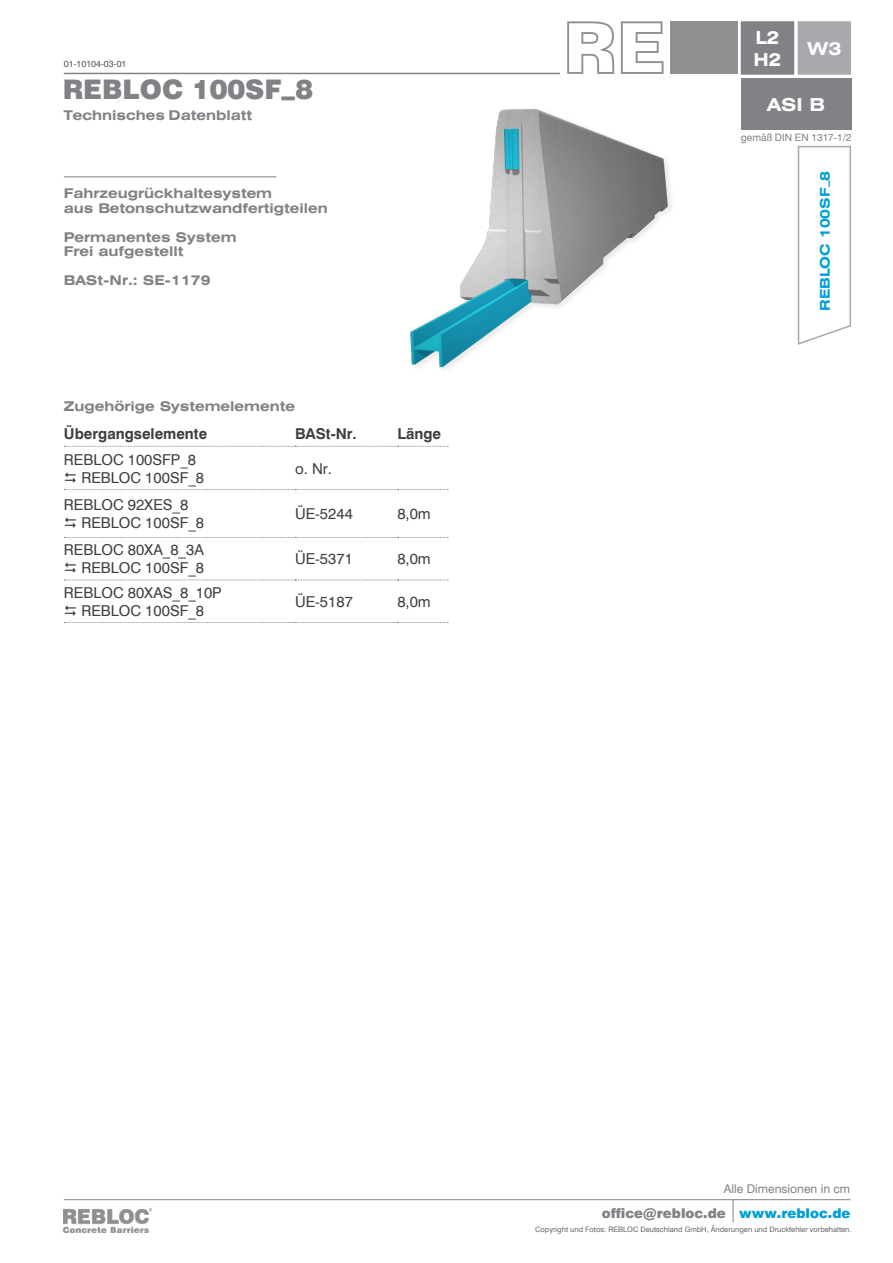
<style>
.page{position:relative;width:893px;height:1263px;background:#fff}
.page>*{position:absolute;margin:0;border:0;box-sizing:border-box;transform-origin:0 0}
.Systembezeichnung{font:900 27px "Swiss 721 BT";color:#808285}
.Box_ASI{font:700 expanded 18px "Swiss 721 BT";color:#fff}
.Box_Aufhaltestufe{font:700 expanded 18px "Swiss 721 BT";color:#fff}
.Box_Wirkungsbereich{font:700 expanded 18px "Swiss 721 BT";color:#fff}
.t1{font:15px "Swiss 721 BT";color:#3e3e3f}
.t2{font:700 15px "Swiss 721 BT";color:#3e3e3f}
.Beschreibung{font:700 expanded 13.5px "Swiss 721 BT";color:#808285}
.t3{font:900 13.5px "Swiss 721 BT";color:#808285}
.Technische_Daten{font:700 expanded 13.5px "Swiss 721 BT";color:#808285}
.Technischesdatenblatt{font:700 expanded 13.5px "Swiss 721 BT";color:#808285}
.Systembezeichung_blau{font:700 expanded 13.5px "Swiss 721 BT";color:#009fda}
.t4{font:12px "Swiss 721 BT";color:#808285}
.gemäß_DIN{font:10.2px "Swiss 721 BT";color:#808285}
.Nummernkreis{font:9px "Swiss 721 BT";color:#545557}
.t5{font:7.5px "Swiss 721 BT";color:#67676a}
.s1{color:#009fda}
</style>
<div class="page">
<hr style="left:64px;top:1199px;width:786px;height:1px;background:#808285">
<svg style="left:733px;top:1200px;width:1px;height:22px"></svg>
<img style="left:64px;top:1208px;width:87px;height:24px">
<div style="left:718px;top:1178px;width:138px;height:22px;background:#fff"></div>
<hr style="left:64px;top:73px;width:496px;height:1px;background:#808285">
<div style="left:670px;top:21px;width:67px;height:53px;background:#8f908f"></div>
<svg style="left:621px;top:21px;width:42px;height:53px"></svg>
<svg style="left:567px;top:21px;width:47px;height:53px"></svg>
<div style="left:741px;top:79px;width:110px;height:51px;background:#808285"></div>
<div style="left:741px;top:22px;width:52px;height:52px;background:#808285"></div>
<div style="left:741px;top:21px;width:53px;height:54px;border:2px solid #808285"></div>
<div style="left:798px;top:22px;width:52px;height:52px;background:#a8a9ad"></div>
<div style="left:798px;top:21px;width:53px;height:54px;border:2px solid #a8a9ad"></div>
<hr style="left:64px;top:176px;width:212px;height:1px;background:#808285">
<img style="left:410px;top:108px;width:262px;height:262px">
<svg style="left:797px;top:145px;width:54px;height:200px"></svg>
<svg style="left:64px;top:446px;width:384px;height:1px"></svg>
<svg style="left:64px;top:489px;width:384px;height:1px"></svg>
<svg style="left:64px;top:537px;width:384px;height:1px"></svg>
<svg style="left:64px;top:580px;width:384px;height:1px"></svg>
<svg style="left:64px;top:622px;width:384px;height:1px"></svg>
<p class="Nummernkreis" style="left:64px;top:58px;width:64px">01-10104-03-01</p>
<p class="Systembezeichnung" style="left:63px;top:73px;width:252px">REBLOC 100SF_8</p>
<p class="Technischesdatenblatt" style="left:64px;top:107px;width:190px">Technisches Datenblatt</p>
<p class="Beschreibung" style="left:64px;top:185px;width:210px">Fahrzeugrückhaltesystem</p>
<p class="Beschreibung" style="left:64px;top:200px;width:266px">aus Betonschutzwandfertigteilen</p>
<p class="Beschreibung" style="left:64px;top:229px;width:174px">Permanentes System</p>
<p class="Beschreibung" style="left:64px;top:243px;width:121px">Frei aufgestellt</p>
<p class="Beschreibung" style="left:64px;top:272px;width:148px">BASt-Nr.: SE-1179</p>
<p class="Technische_Daten" style="left:64px;top:398px;width:233px">Zugehörige Systemelemente</p>
<p class="t2" style="left:64px;top:425px;width:145px">Übergangselemente</p>
<p class="t2" style="left:295px;top:425px;width:63px">BASt-Nr.</p>
<p class="t2" style="left:397px;top:425px;width:45px">Länge</p>
<p class="t1" style="left:64px;top:450px;width:134px">REBLOC 100SFP_8</p>
<p class="t1" style="left:81px;top:468px;width:124px">REBLOC 100SF_8</p>
<p class="t1" style="left:295px;top:459px;width:38px">o. Nr.</p>
<p class="t1" style="left:64px;top:496px;width:126px">REBLOC 92XES_8</p>
<p class="t1" style="left:81px;top:514px;width:124px">REBLOC 100SF_8</p>
<p class="t1" style="left:64px;top:541px;width:142px">REBLOC 80XA_8_3A</p>
<p class="t1" style="left:81px;top:559px;width:124px">REBLOC 100SF_8</p>
<p class="t1" style="left:64px;top:583px;width:159px">REBLOC 80XAS_8_10P</p>
<p class="t1" style="left:81px;top:601px;width:124px">REBLOC 100SF_8</p>
<p class="t1" style="left:295px;top:505px;width:59px">ÜE-5244</p>
<p class="t1" style="left:397px;top:505px;width:35px">8,0m</p>
<p class="t1" style="left:295px;top:550px;width:59px">ÜE-5371</p>
<p class="t1" style="left:397px;top:550px;width:35px">8,0m</p>
<p class="t1" style="left:295px;top:592px;width:59px">ÜE-5187</p>
<p class="t1" style="left:397px;top:592px;width:35px">8,0m</p>
<p class="Box_Aufhaltestufe" style="left:755px;top:27px;width:26px">L2</p>
<p class="Box_Aufhaltestufe" style="left:754px;top:48px;width:29px">H2</p>
<p class="Box_Wirkungsbereich" style="left:807px;top:38px;width:35px">W3</p>
<p class="Box_ASI" style="left:767px;top:94px;width:59px">ASI B</p>
<p class="gemäß_DIN" style="left:741px;top:132px;width:112px">gemäß DIN EN 1317-1/2</p>
<p class="Systembezeichung_blau" style="left:817px;top:311px;width:142px;rotate:-90deg">REBLOC 100SF_8</p>
<p class="t4" style="left:724px;top:1182px;width:128px">Alle Dimensionen in cm</p>
<p class="t3" style="left:602px;top:1205px;width:250px">office@rebloc.de <span class="s1">www.rebloc.de</span></p>
<p class="t5" style="left:535px;top:1225px;width:318px">Copyright und Fotos: REBLOC Deutschland GmbH, Änderungen und Druckfehler vorbehalten.</p>
</div>
